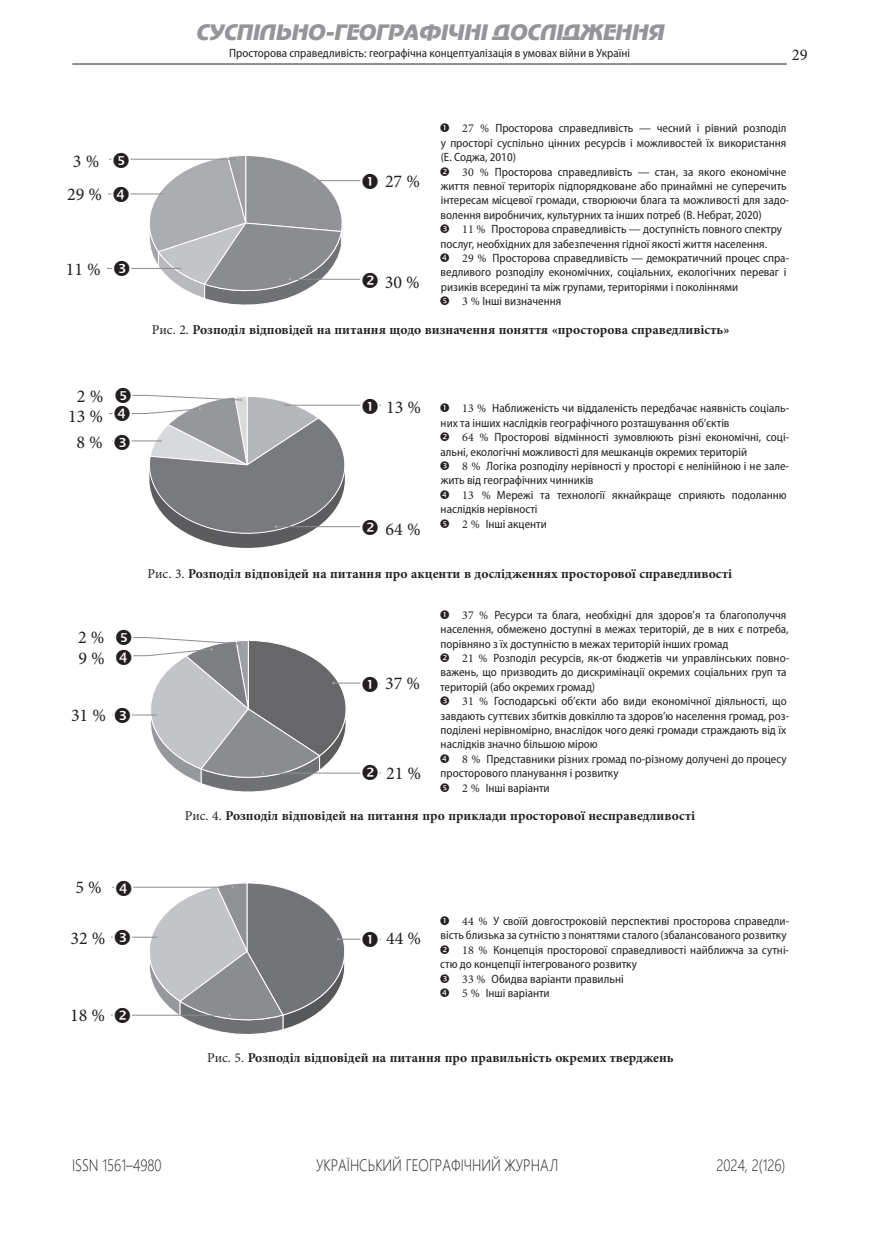
<style>
.page{position:relative;width:872px;height:1234px;background:#fff}
.page>*{position:absolute;margin:0;border:0;box-sizing:border-box;transform-origin:0 0}
.t1{font:italic 21px "Adver Gothic C";color:#939598}
.t2{font:18px "Minion Pro";color:#231f20}
.t3{font:300 16.5px "Segoe UI";color:#231f20;scale:.83 1}
.t4{font:16.5px "Minion Pro";color:#231f20}
.t5{font:700 13.5px "Minion Pro";color:#231f20}
.t6{font:semi-condensed 12px/14.4px "Myriad Pro";color:#231f20}
.s1{font-family:"Minion Pro";font-stretch:normal}
.s2{font-weight:400}
</style>
<div class="page">
<hr style="left:82px;top:886px;width:150px;height:1px;background:#8b8d90">
<hr style="left:82px;top:936px;width:74px;height:1px;background:#8b8d90">
<hr style="left:82px;top:1014px;width:148px;height:1px;background:#8b8d90">
<hr style="left:338px;top:938px;width:74px;height:1px;background:#8b8d90">
<svg style="left:144px;top:883px;width:208px;height:151px"></svg>
<div style="left:360px;top:929px;width:19px;height:19px;background:#fff;border-radius:50%"></div>
<div style="left:113px;top:1005px;width:19px;height:19px;background:#fff;border-radius:50%"></div>
<div style="left:113px;top:927px;width:19px;height:19px;background:#fff;border-radius:50%"></div>
<div style="left:114px;top:878px;width:19px;height:19px;background:#fff;border-radius:50%"></div>
<div style="left:381px;top:927px;width:46px;height:21px;background:#fff"></div>
<div style="left:65px;top:1004px;width:46px;height:21px;background:#fff"></div>
<div style="left:65px;top:927px;width:46px;height:21px;background:#fff"></div>
<div style="left:66px;top:876px;width:45px;height:21px;background:#fff"></div>
<hr style="left:333px;top:682px;width:80px;height:1px;background:#8b8d90">
<hr style="left:263px;top:772px;width:150px;height:1px;background:#8b8d90">
<div style="left:360px;top:674px;width:19px;height:19px;background:#fff;border-radius:50%"></div>
<div style="left:360px;top:762px;width:19px;height:19px;background:#fff;border-radius:50%"></div>
<div style="left:381px;top:762px;width:45px;height:21px;background:#fff"></div>
<div style="left:380px;top:671px;width:46px;height:21px;background:#fff"></div>
<hr style="left:284px;top:405px;width:128px;height:1px;background:#8b8d90">
<hr style="left:276px;top:526px;width:136px;height:1px;background:#8b8d90">
<div style="left:360px;top:396px;width:19px;height:19px;background:#fff;border-radius:50%"></div>
<div style="left:360px;top:517px;width:19px;height:19px;background:#fff;border-radius:50%"></div>
<div style="left:380px;top:517px;width:46px;height:21px;background:#fff"></div>
<div style="left:381px;top:396px;width:46px;height:21px;background:#fff"></div>
<hr style="left:83px;top:159px;width:154px;height:1px;background:#8b8d90">
<hr style="left:83px;top:194px;width:81px;height:1px;background:#8b8d90">
<hr style="left:83px;top:268px;width:98px;height:1px;background:#8b8d90">
<hr style="left:314px;top:180px;width:94px;height:1px;background:#8b8d90">
<hr style="left:290px;top:279px;width:118px;height:1px;background:#8b8d90">
<svg style="left:146px;top:156px;width:199px;height:149px"></svg>
<div style="left:360px;top:171px;width:19px;height:19px;background:#fff;border-radius:50%"></div>
<div style="left:360px;top:270px;width:19px;height:19px;background:#fff;border-radius:50%"></div>
<div style="left:111px;top:151px;width:19px;height:19px;background:#fff;border-radius:50%"></div>
<div style="left:111px;top:184px;width:19px;height:19px;background:#fff;border-radius:50%"></div>
<div style="left:112px;top:258px;width:19px;height:19px;background:#fff;border-radius:50%"></div>
<div style="left:380px;top:271px;width:45px;height:21px;background:#fff"></div>
<div style="left:380px;top:170px;width:45px;height:21px;background:#fff"></div>
<div style="left:61px;top:258px;width:46px;height:21px;background:#fff"></div>
<div style="left:62px;top:183px;width:46px;height:21px;background:#fff"></div>
<div style="left:63px;top:150px;width:46px;height:21px;background:#fff"></div>
<hr style="left:72px;top:64px;width:715px;height:1px;background:#231f20">
<svg style="left:112px;top:637px;width:242px;height:155px"></svg>
<svg style="left:109px;top:394px;width:244px;height:154px"></svg>
<h1 class="t1" style="left:196px;top:20px;width:474px">Суспільно-географічнідослідження</h1>
<h2 class="t2" style="left:73px;top:149px;width:28px">3 %</h2>
<h2 class="t2" style="left:67px;top:182px;width:36px">29 %</h2>
<h2 class="t2" style="left:66px;top:257px;width:36px">11 %</h2>
<h2 class="t2" style="left:77px;top:384px;width:28px">2 %</h2>
<h2 class="t2" style="left:68px;top:404px;width:36px">13 %</h2>
<h2 class="t2" style="left:76px;top:429px;width:28px">8 %</h2>
<h2 class="t2" style="left:78px;top:624px;width:28px">2 %</h2>
<h2 class="t2" style="left:78px;top:646px;width:28px">9 %</h2>
<h2 class="t2" style="left:71px;top:703px;width:36px">31 %</h2>
<h2 class="t2" style="left:75px;top:875px;width:28px">5 %</h2>
<h2 class="t2" style="left:71px;top:926px;width:36px">32 %</h2>
<h2 class="t2" style="left:70px;top:1003px;width:36px">18 %</h2>
<p class="t6" style="left:229px;top:45px;width:402px">Просторова справедливість: географічна концептуалізація в умовах війни в Україні</p>
<h3 class="t4" style="left:792px;top:43px;width:17px">29</h3>
<p class="t6" style="left:440px;top:121px;width:347px;text-align:justify;text-indent:22px"><span class="s1">27 %</span> Просторова справедливість — чесний і рівний розподіл у просторі суспільно цінних ресурсів і можливостей їх використання (Е. Соджа, 2010)</p>
<p class="t6" style="left:440px;top:164px;width:350px;text-indent:22px"><span class="s1">30 %</span> Просторова справедливість — стан, за якого економічне життя певної територіх підпорядковане або принаймні не суперечить інтересам місцевої громади, створюючи блага та можливості для задо&shy;волення виробничих, культурних та інших потреб (В. Небрат, 2020)</p>
<p class="t6" style="left:440px;top:222px;width:343px;text-indent:22px"><span class="s1">11 %</span> Просторова справедливість — доступність повного спектру послуг, необхідних для забезпечення гідної якості життя населення.</p>
<p class="t6" style="left:462px;top:251px;width:328px"><span class="s1">29 %</span> Просторова справедливість — демократичний процес спра-</p>
<p class="t6" style="left:440px;top:265px;width:347px">ведливого розподілу економічних, соціальних, екологічних переваг і</p>
<p class="t6" style="left:441px;top:279px;width:299px">ризиків всередині та між групами, територіями і поколіннями</p>
<p class="t6" style="left:462px;top:294px;width:101px"><span class="s1">3 %</span> Інші визначення</p>
<p class="t5" style="left:152px;top:320px;width:579px"><span class="s2">Рис. 2.</span> Розподіл відповідей на питання щодо визначення поняття «просторова справедливість»</p>
<h2 class="t2" style="left:385px;top:169px;width:36px">27 %</h2>
<h2 class="t2" style="left:385px;top:270px;width:36px">30 %</h2>
<h2 class="t2" style="left:386px;top:395px;width:36px">13 %</h2>
<p class="t6" style="left:440px;top:401px;width:350px;text-indent:22px"><span class="s1">13 %</span> Наближеність чи віддаленість передбачає наявність соціаль&shy;них та інших наслідків географічного розташування об’єктів</p>
<p class="t6" style="left:440px;top:429px;width:350px;text-indent:22px"><span class="s1">64 %</span> Просторові відмінності зумовлюють різні економічні, соці&shy;альні, екологічні можливості для мешканців окремих територій</p>
<p class="t6" style="left:441px;top:458px;width:350px;text-indent:21px"><span class="s1">8 %</span> Логіка розподілу нерівності у просторі є нелінійною і не зале&shy;жить від географічних чинників</p>
<p class="t6" style="left:462px;top:487px;width:326px"><span class="s1">13 %</span> Мережі та технології якнайкраще сприяють подоланню</p>
<p class="t6" style="left:440px;top:501px;width:98px">наслідків нерівності</p>
<p class="t6" style="left:462px;top:516px;width:86px"><span class="s1">2 %</span> Інші акценти</p>
<p class="t5" style="left:148px;top:564px;width:586px"><span class="s2">Рис. 3.</span> Розподіл відповідей на питання про акценти в дослідженнях просторової справедливості</p>
<p class="t6" style="left:440px;top:607px;width:349px;text-indent:22px"><span class="s1">37 %</span> Ресурси та блага, необхідні для здоров’я та благополуччя населення, обмежено доступні в межах територій, де в них є потреба, порівняно з їх доступністю в межах територій інших громад</p>
<p class="t6" style="left:440px;top:650px;width:350px;text-indent:22px"><span class="s1">21 %</span> Розподіл ресурсів, як-от бюджетів чи управлінських повно&shy;важень, що призводить до дискримінації окремих соціальних груп та територій (або окремих громад)</p>
<p class="t6" style="left:440px;top:693px;width:350px;text-indent:22px"><span class="s1">31 %</span> Господарські об’єкти або види економічної діяльності, що завдають суттєвих збитків довкіллю та здоров’ю населення громад, роз&shy;поділені нерівномірно, внаслідок чого деякі громади страждають від їх наслідків значно більшою мірою</p>
<p class="t6" style="left:462px;top:751px;width:326px"><span class="s1">8 %</span> Представники різних громад по-різному долучені до процесу</p>
<p class="t6" style="left:440px;top:765px;width:179px">просторового планування і розвитку</p>
<p class="t6" style="left:462px;top:780px;width:89px"><span class="s1">2 %</span> Інші варіанти</p>
<p class="t5" style="left:185px;top:806px;width:512px"><span class="s2">Рис. 4.</span> Розподіл відповідей на питання про приклади просторової несправедливості</p>
<h2 class="t2" style="left:385px;top:516px;width:36px">64 %</h2>
<h2 class="t2" style="left:385px;top:670px;width:36px">37 %</h2>
<h2 class="t2" style="left:386px;top:761px;width:36px">21 %</h2>
<h2 class="t2" style="left:386px;top:926px;width:36px">44 %</h2>
<p class="t6" style="left:462px;top:913px;width:328px"><span class="s1">44 %</span> У своїй довгостроковій перспективі просторова справедли-</p>
<p class="t6" style="left:440px;top:927px;width:347px">вість близька за сутністю з поняттями сталого (збалансованого розвитку</p>
<p class="t6" style="left:462px;top:942px;width:328px"><span class="s1">18 %</span> Концепція просторової справедливості найближча за сутні-</p>
<p class="t6" style="left:440px;top:956px;width:198px">стю до концепції інтегрованого розвитку</p>
<p class="t6" style="left:462px;top:971px;width:163px"><span class="s1">33 %</span> Обидва варіанти правильні</p>
<p class="t6" style="left:462px;top:985px;width:89px"><span class="s1">5 %</span> Інші варіанти</p>
<p class="t5" style="left:207px;top:1048px;width:468px"><span class="s2">Рис. 5.</span> Розподіл відповідей на питання про правильність окремих тверджень</p>
<h3 class="t3" style="left:72px;top:1148px;width:109px">ISSN 1561–4980</h3>
<h3 class="t3" style="left:316px;top:1148px;width:293px">УКРАЇНСЬКИЙ ГЕОГРАФІЧНИЙ ЖУРНАЛ</h3>
<h3 class="t3" style="left:716px;top:1148px;width:85px">2024, 2(126)</h3>
</div>
